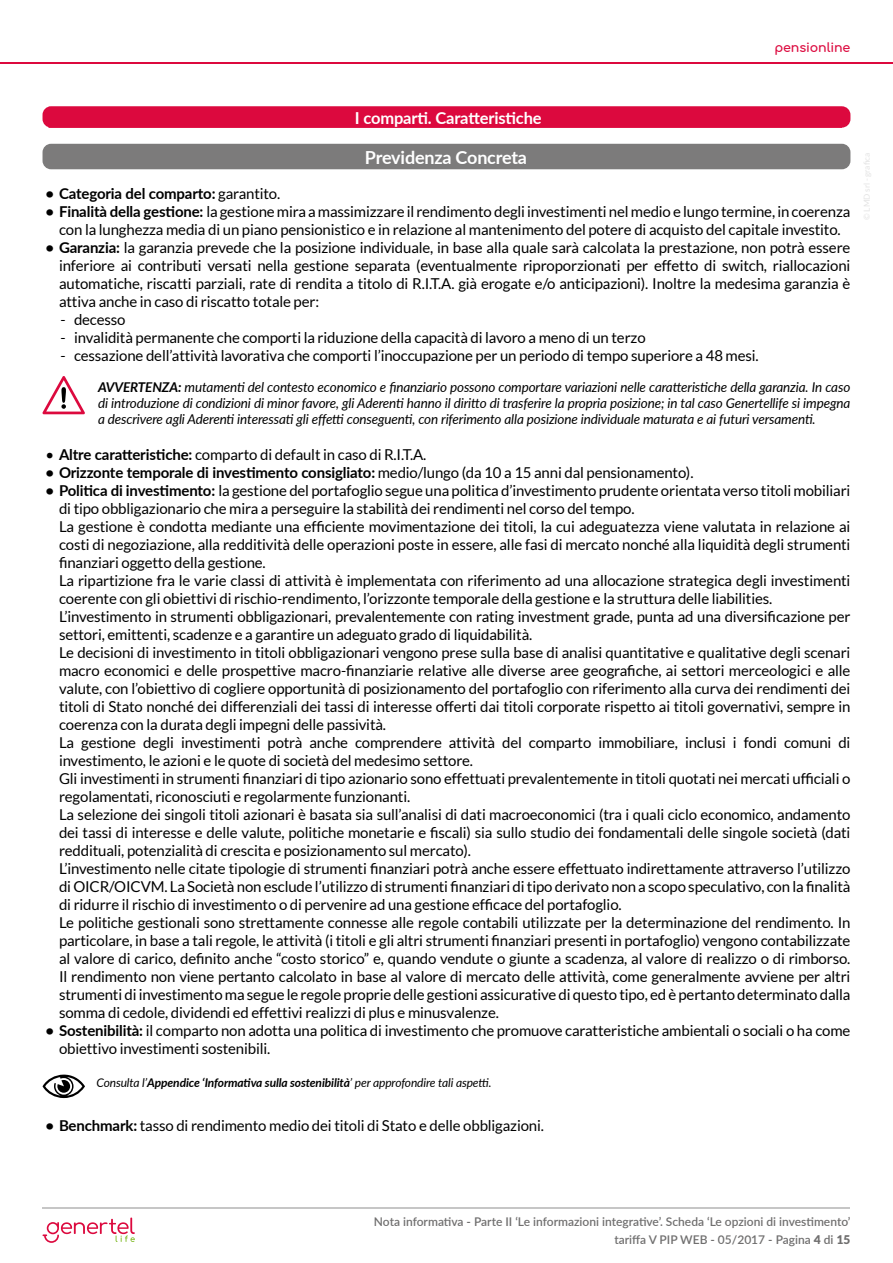
<style>
.page{position:relative;width:893px;height:1263px;background:#fff}
.page>*{position:absolute;margin:0;border:0;box-sizing:border-box;transform-origin:0 0}
.t1{font:700 18px "Lato";letter-spacing:-.01em;color:#fff}
.t2{font:700 16.5px "Lato";letter-spacing:-.01em;color:#fff}
.t3{font:15px/18px "Lato";letter-spacing:-.01em;color:#000}
.t4{font:700 15px "Lato";letter-spacing:-.01em;color:#000}
.t5{font:italic 13.5px/16.2px "Lato";letter-spacing:-.01em;color:#000;text-align:justify}
.t6{font:700 12.6px "Comfortaa";letter-spacing:-.01em;color:#dc093e}
.t7{font:600 12px/18px "Lato";color:#706f6f;text-align:right}
.t8{font:italic 700 12px "Lato";letter-spacing:-.01em;color:#000}
.s1{font-weight:400}
.s2{font-weight:700}
.s3{font-weight:900}
</style>
<div class="page">
<hr style="left:43px;top:1208px;width:807px;height:1px;background:#c6c6c6">
<svg style="left:43px;top:1217px;width:92px;height:26px"></svg>
<hr style="left:0;top:63px;width:893px;height:1px;background:#dc093e">
<div style="left:43px;top:106px;width:807px;height:22px;background:#dc093e;border-radius:9px"></div>
<div style="left:43px;top:144px;width:807px;height:25px;background:#7c7b7b;border-radius:9px"></div>
<svg style="left:42px;top:376px;width:43px;height:38px"></svg>
<svg style="left:43px;top:1074px;width:42px;height:24px"></svg>
<p class="t2" style="left:355px;top:105px;width:188px">I comparti. Caratteristiche</p>
<p class="t1" style="left:365px;top:144px;width:164px">Previdenza Concreta</p>
<p class="t6" style="left:774px;top:36px;width:77px">pensionline</p>
<p class="t4" style="left:46px;top:183px;width:236px">• Categoria del comparto: <span class="s1">garantito.</span></p>
<p class="t3" style="left:46px;top:203px;width:806px;text-align:center"><span class="s2">• Finalità della gestione:</span> la gestione mira a massimizzare il rendimento degli investimenti nel medio e lungo termine, in coerenza con la lunghezza media di un piano pensionistico e in relazione al mantenimento del potere di acquisto del capitale investito.</p>
<p class="t3" style="left:59px;top:239px;width:793px;text-align:justify;text-indent:-14px"><span class="s2">• Garanzia:</span> la garanzia prevede che la posizione individuale, in base alla quale sarà calcolata la prestazione, non potrà essere inferiore ai contributi versati nella gestione separata (eventualmente riproporzionati per effetto di switch, riallocazioni automatiche, riscatti parziali, rate di rendita a titolo di R.I.T.A. già erogate e/o anticipazioni). Inoltre la medesima garanzia è attiva anche in caso di riscatto totale per:</p>
<p class="t3" style="left:61px;top:311px;width:67px">- decesso</p>
<p class="t3" style="left:61px;top:329px;width:587px">- invalidità permanente che comporti la riduzione della capacità di lavoro a meno di un terzo</p>
<p class="t3" style="left:61px;top:347px;width:700px">- cessazione dell’attività lavorativa che comporti l’inoccupazione per un periodo di tempo superiore a 48 mesi.</p>
<p class="t5" style="left:98px;top:378px;width:754px"><span class="s2">AVVERTENZA:</span> mutamenti del contesto economico e finanziario possono comportare variazioni nelle caratteristiche della garanzia. In caso di introduzione di condizioni di minor favore, gli Aderenti hanno il diritto di trasferire la propria posizione; in tal caso Genertellife si impegna a descrivere agli Aderenti interessati gli effetti conseguenti, con riferimento alla posizione individuale maturata e ai futuri versamenti.</p>
<p class="t3" style="left:46px;top:446px;width:382px">• <span class="s2">Altre caratteristiche:</span> comparto di default in caso di R.I.T.A.</p>
<p class="t4" style="left:46px;top:462px;width:649px">• Orizzonte temporale di investimento consigliato: <span class="s1">medio/lungo (da 10 a 15 anni dal pensionamento).</span></p>
<p class="t3" style="left:59px;top:482px;width:793px;text-indent:-13px"><span class="s2">• Politica di investimento:</span> la gestione del portafoglio segue una politica d’investimento prudente orientata verso titoli mobiliari di tipo obbligazionario che mira a perseguire la stabilità dei rendimenti nel corso del tempo.<br>La gestione è condotta mediante una efficiente movimentazione dei titoli, la cui adeguatezza viene valutata in relazione ai costi di negoziazione, alla redditività delle operazioni poste in essere, alle fasi di mercato nonché alla liquidità degli strumenti finanziari oggetto della gestione.<br>La ripartizione fra le varie classi di attività è implementata con riferimento ad una allocazione strategica degli investimenti coerente con gli obiettivi di rischio-rendimento, l’orizzonte temporale della gestione e la struttura delle liabilities.<br>L’investimento in strumenti obbligazionari, prevalentemente con rating investment grade, punta ad una diversificazione per settori, emittenti, scadenze e a garantire un adeguato grado di liquidabilità.<br>Le decisioni di investimento in titoli obbligazionari vengono prese sulla base di analisi quantitative e qualitative degli scenari macro economici e delle prospettive macro-finanziarie relative alle diverse aree geografiche, ai settori merceologici e alle valute, con l’obiettivo di cogliere opportunità di posizionamento del portafoglio con riferimento alla curva dei rendimenti dei titoli di Stato nonché dei differenziali dei tassi di interesse offerti dai titoli corporate rispetto ai titoli governativi, sempre in coerenza con la durata degli impegni delle passività.<br>La gestione degli investimenti potrà anche comprendere attività del comparto immobiliare, inclusi i fondi comuni di investimento, le azioni e le quote di società del medesimo settore.<br>Gli investimenti in strumenti finanziari di tipo azionario sono effettuati prevalentemente in titoli quotati nei mercati ufficiali o regolamentati, riconosciuti e regolarmente funzionanti.<br>La selezione dei singoli titoli azionari è basata sia sull’analisi di dati macroeconomici (tra i quali ciclo economico, andamento dei tassi di interesse e delle valute, politiche monetarie e fiscali) sia sullo studio dei fondamentali delle singole società (dati reddituali, potenzialità di crescita e posizionamento sul mercato).<br>L’investimento nelle citate tipologie di strumenti finanziari potrà anche essere effettuato indirettamente attraverso l’utilizzo di OICR/OICVM. La Società non esclude l’utilizzo di strumenti finanziari di tipo derivato non a scopo speculativo, con la finalità di ridurre il rischio di investimento o di pervenire ad una gestione efficace del portafoglio.<br>Le politiche gestionali sono strettamente connesse alle regole contabili utilizzate per la determinazione del rendimento. In particolare, in base a tali regole, le attività (i titoli e gli altri strumenti finanziari presenti in portafoglio) vengono contabilizzate al valore di carico, definito anche “costo storico” e, quando vendute o giunte a scadenza, al valore di realizzo o di rimborso.<br>Il rendimento non viene pertanto calcolato in base al valore di mercato delle attività, come generalmente avviene per altri strumenti di investimento ma segue le regole proprie delle gestioni assicurative di questo tipo, ed è pertanto determinato dalla somma di cedole, dividendi ed effettivi realizzi di plus e minusvalenze.</p>
<p class="t3" style="left:59px;top:1022px;width:793px;text-indent:-14px"><span class="s2">• Sostenibilità:</span> il comparto non adotta una politica di investimento che promuove caratteristiche ambientali o sociali o ha come obiettivo investimenti sostenibili.</p>
<p class="t8" style="left:97px;top:1074px;width:397px"><span class="s1">Consulta l’</span>Appendice ‘Informativa sulla sostenibilità<span class="s1">’ per approfondire tali aspetti.</span></p>
<p class="t3" style="left:46px;top:1117px;width:500px"><span class="s2">• Benchmark:</span> tasso di rendimento medio dei titoli di Stato e delle obbligazioni.</p>
<p class="t7" style="left:374px;top:1212px;width:478px">Nota informativa - Parte II ‘Le informazioni integrative’. Scheda ‘Le opzioni di investimento’ tariffa V PIP WEB - 05/2017 - Pagina <span class="s3">4</span> di <span class="s3">15</span></p>
</div>
